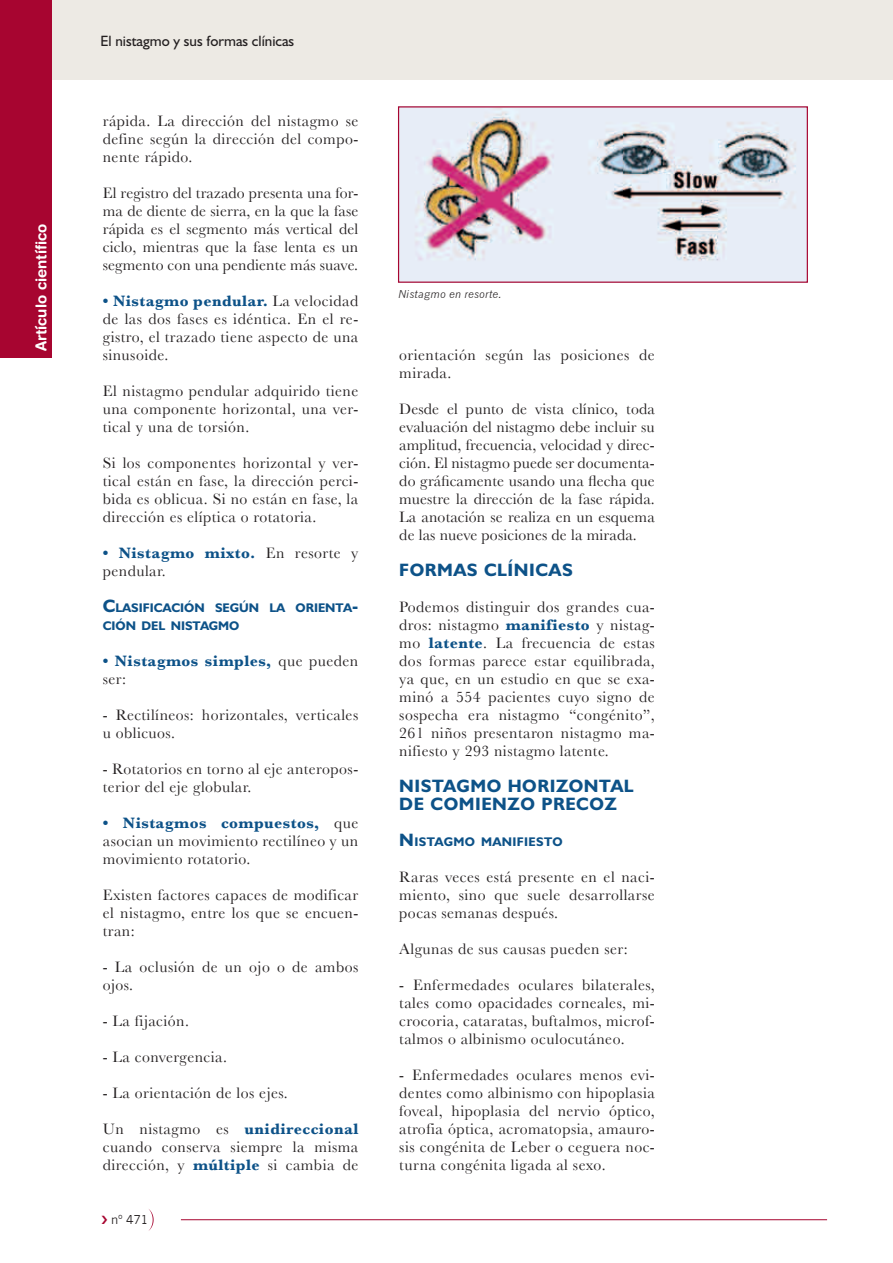
<style>
.page{position:relative;width:893px;height:1263px;background:#fff}
.page>*{position:absolute;margin:0;border:0;box-sizing:border-box;transform-origin:0 0}
.t1{font:700 18px/18px "Humanist 521 BT";letter-spacing:.03em;color:#0d5288}
.t2{font:15.75px/18px "Baskerville";letter-spacing:.03em;color:#231f20;text-align:justify}
.t3{font:700 15.75px/18px "Baskerville";letter-spacing:.03em;color:#0d5288}
.t4{font:15px "Humanist 521 BT";color:#231f20}
.t5{font:700 15px "Helvetica Rounded LT Std";color:#fff}
.t6{font:700 12.6px/18px "Humanist 521 BT";color:#0d5288}
.t7{font:700 12.6px "Humanist 521 BT";letter-spacing:.03em;color:#0d5288}
.t8{font:12px "News Gothic";color:#231f20}
.t9{font:italic 10.5px "News Gothic";letter-spacing:.025em;color:#231f20}
.s1{font-weight:700;color:#0d5288}
.s2{font-size:18px}
.s3{font-weight:400;color:#231f20}
</style>
<div class="page">
<div style="left:0;top:0;width:893px;height:80px;background:#edeae4"></div>
<svg style="left:148px;top:1209px;width:6px;height:22px"></svg>
<hr style="left:181px;top:1219px;width:646px;height:1px;background:#a70530">
<div style="left:0;top:0;width:51px;height:357px;background:#a70530"></div>
<img style="left:400px;top:108px;width:406px;height:173px">
<div style="left:398px;top:106px;width:410px;height:177px;border:1px solid #a70530"></div>
<p class="t5" style="left:32px;top:351px;width:129px;rotate:-90deg">Artículo científico</p>
<p class="t4" style="left:100px;top:31px;width:195px">El nistagmo y sus formas clínicas</p>
<p class="t2" style="left:103px;top:112px;width:257px">rápida. La dirección del nistagmo se define según la dirección del compo&shy;nente rápido.</p>
<p class="t2" style="left:103px;top:184px;width:257px">El registro del trazado presenta una for&shy;ma de diente de sierra, en la que la fase rápida es el segmento más vertical del ciclo, mientras que la fase lenta es un segmento con una pendiente más suave.</p>
<p class="t2" style="left:103px;top:292px;width:257px"><span class="s1">• Nistagmo pendular.</span> La velocidad de las dos fases es idéntica. En el re&shy;gistro, el trazado tiene aspecto de una sinusoide.</p>
<p class="t2" style="left:103px;top:382px;width:257px">El nistagmo pendular adquirido tiene una componente horizontal, una ver&shy;tical y una de torsión.</p>
<p class="t2" style="left:103px;top:454px;width:257px">Si los componentes horizontal y ver&shy;tical están en fase, la dirección perci&shy;bida es oblicua. Si no están en fase, la dirección es elíptica o rotatoria.</p>
<p class="t2" style="left:103px;top:544px;width:257px"><span class="s1">• Nistagmo mixto.</span> En resorte y pendular.</p>
<p class="t6" style="left:103px;top:598px;width:257px"><span class="s2">C</span>LASIFICACIÓN SEGÚN LA ORIENTA<span class="s2">-<br></span>CIÓN DEL NISTAGMO</p>
<p class="t3" style="left:103px;top:652px;width:257px">• Nistagmos simples, <span class="s3">que pueden ser:</span></p>
<p class="t2" style="left:103px;top:706px;width:257px">- Rectilíneos: horizontales, verticales u oblicuos.</p>
<p class="t2" style="left:103px;top:760px;width:257px">- Rotatorios en torno al eje anteropos&shy;terior del eje globular.</p>
<p class="t2" style="left:103px;top:814px;width:257px"><span class="s1">• Nistagmos compuestos,</span> que asocian un movimiento rectilíneo y un movimiento rotatorio.</p>
<p class="t2" style="left:103px;top:886px;width:257px">Existen factores capaces de modificar el nistagmo, entre los que se encuen&shy;tran:</p>
<p class="t2" style="left:103px;top:958px;width:257px">- La oclusión de un ojo o de ambos ojos.</p>
<p class="t2" style="left:103px;top:1012px;width:88px">- La fijación.</p>
<p class="t2" style="left:103px;top:1048px;width:126px">- La convergencia.</p>
<p class="t2" style="left:103px;top:1084px;width:186px">- La orientación de los ejes.</p>
<p class="t2" style="left:103px;top:1120px;width:257px">Un nistagmo es <span class="s1">unidireccional </span>cuando conserva siempre la misma dirección, y <span class="s1">múltiple</span> si cambia de</p>
<p class="t8" style="left:111px;top:1212px;width:39px">nº 471</p>
<p class="t9" style="left:398px;top:288px;width:105px">Nistagmo en resorte.</p>
<p class="t2" style="left:399px;top:346px;width:257px">orientación según las posiciones de mirada.</p>
<p class="t2" style="left:399px;top:400px;width:257px">Desde el punto de vista clínico, toda evaluación del nistagmo debe incluir su amplitud, frecuencia, velocidad y direc&shy;ción. El nistagmo puede ser documenta&shy;do gráficamente usando una flecha que muestre la dirección de la fase rápida.<br>La anotación se realiza en un esquema de las nueve posiciones de la mirada.</p>
<p class="t1" style="left:399px;top:560px;width:175px">FORMAS CLÍNICAS</p>
<p class="t2" style="left:399px;top:598px;width:257px">Podemos distinguir dos grandes cua&shy;dros: nistagmo <span class="s1">manifiesto</span> y nistag&shy;mo <span class="s1">latente</span>. La frecuencia de estas dos formas parece estar equilibrada, ya que, en un estudio en que se exa&shy;minó a 554 pacientes cuyo signo de sospecha era nistagmo “congénito”, 261 niños presentaron nistagmo ma&shy;nifiesto y 293 nistagmo latente.</p>
<p class="t1" style="left:399px;top:776px;width:236px">NISTAGMO HORIZONTAL<br>DE COMIENZO PRECOZ</p>
<p class="t7" style="left:399px;top:834px;width:165px"><span class="s2">N</span> ISTAGMO MANIFIESTO</p>
<p class="t2" style="left:399px;top:868px;width:257px">Raras veces está presente en el naci&shy;miento, sino que suele desarrollarse pocas semanas después.</p>
<p class="t2" style="left:399px;top:940px;width:230px">Algunas de sus causas pueden ser:</p>
<p class="t2" style="left:399px;top:976px;width:257px">- Enfermedades oculares bilaterales, tales como opacidades corneales, mi&shy;crocoria, cataratas, buftalmos, microf&shy;talmos o albinismo oculocutáneo.</p>
<p class="t2" style="left:399px;top:1066px;width:257px">- Enfermedades oculares menos evi&shy;dentes como albinismo con hipoplasia foveal, hipoplasia del nervio óptico, atrofia óptica, acromatopsia, amauro&shy;sis congénita de Leber o ceguera noc&shy;turna congénita ligada al sexo.</p>
</div>
